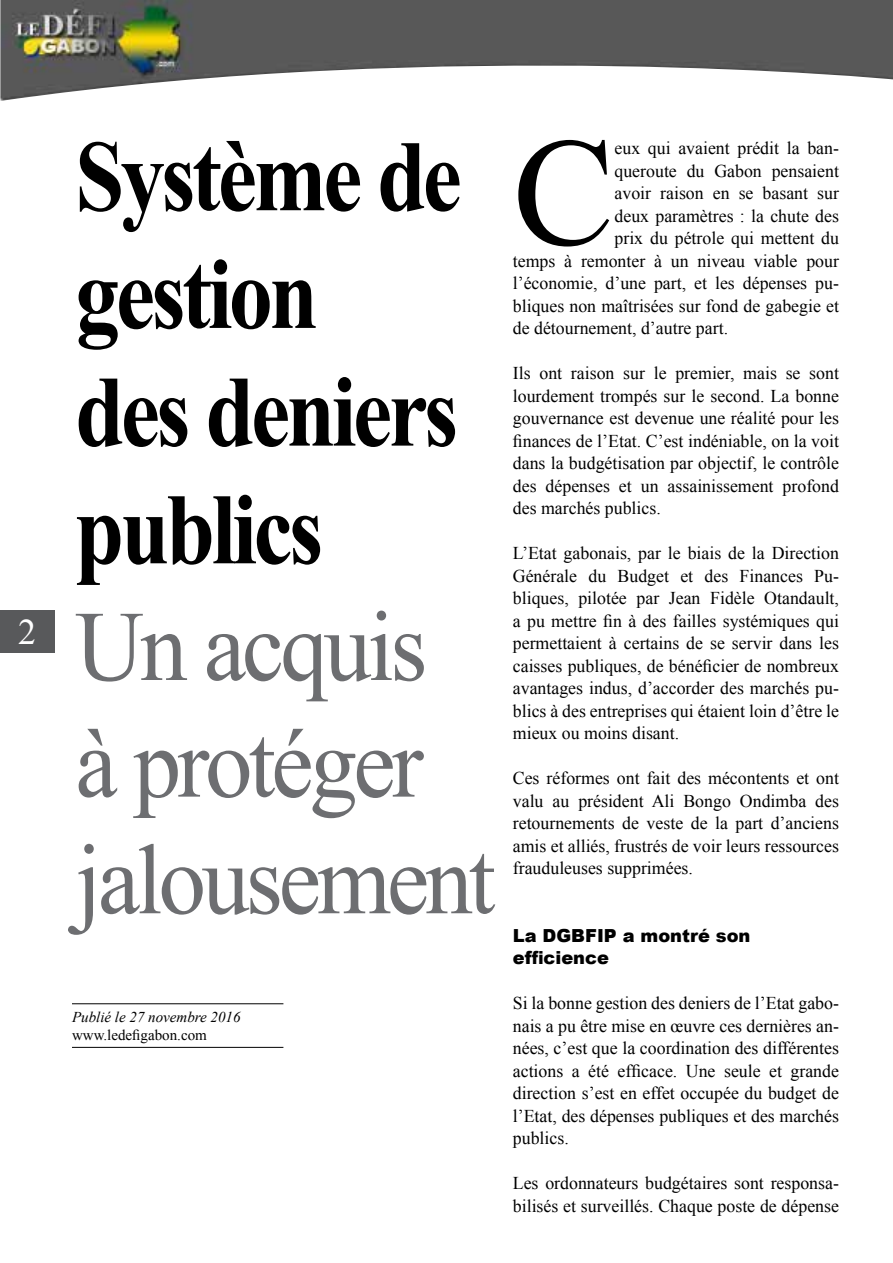
<style>
.page{position:relative;width:893px;height:1263px;background:#fff}
.page>*{position:absolute;margin:0;border:0;box-sizing:border-box;transform-origin:0 0}
.t1{font:153.9px "Times New Roman";color:#000}
.t2{font:700 101.25px/117.6px "Times New Roman";letter-spacing:-.04em;color:#000;scale:.87 1}
.t3{font:99.9px/116.6px "Times New Roman";letter-spacing:-.04em;color:#6d6e71;scale:.95 1}
.t4{font:36px "Times New Roman";color:#fff}
.t5{font:18px/22.5px "Times New Roman";color:#000;text-align:justify}
.t6{font:900 18px/22.5px "Arial";color:#000}
.t7{font:italic 15px "Times New Roman";color:#000}
.t8{font:15px "Times New Roman";color:#000}
</style>
<div class="page">
<div style="left:0;top:610px;width:54px;height:43px;background:#58595b"></div>
<img style="left:0;top:0;width:893px;height:101px">
<hr style="left:72px;top:1047px;width:211px;height:1px;background:#000">
<hr style="left:72px;top:1003px;width:211px;height:1px;background:#000">
<h3 class="t4" style="left:18px;top:606px;width:19px">2</h3>
<h2 class="t2" style="left:75px;top:115px;width:446px">Système de gestion<br>des deniers publics</h2>
<h3 class="t3" style="left:75px;top:585px;width:443px">Un acquis<br>à protéger jalousement</h3>
<p class="t7" style="left:72px;top:1007px;width:170px">Publié le 27 novembre 2016</p>
<p class="t8" style="left:72px;top:1025px;width:136px">www.ledefigabon.com</p>
<h1 class="t1" style="left:513px;top:84px;width:103px">C</h1>
<p class="t5" style="left:614px;top:136px;width:226px">eux qui avaient prédit la ban-</p>
<p class="t5" style="left:614px;top:159px;width:226px">queroute du Gabon pensaient</p>
<p class="t5" style="left:614px;top:181px;width:226px">avoir raison en se basant sur</p>
<p class="t5" style="left:614px;top:204px;width:226px">deux paramètres : la chute des</p>
<p class="t5" style="left:614px;top:226px;width:226px">prix du pétrole qui mettent du</p>
<p class="t5" style="left:513px;top:249px;width:328px">temps à remonter à un niveau viable pour</p>
<p class="t5" style="left:513px;top:271px;width:328px">l’économie, d’une part, et les dépenses pu-</p>
<p class="t5" style="left:513px;top:294px;width:328px">bliques non maîtrisées sur fond de gabegie et</p>
<p class="t5" style="left:513px;top:316px;width:217px">de détournement, d’autre part.</p>
<p class="t5" style="left:513px;top:361px;width:328px">Ils ont raison sur le premier, mais se sont lourdement trompés sur le second. La bonne gouvernance est devenue une réalité pour les finances de l’Etat. C’est indéniable, on la voit dans la budgétisation par objectif, le contrôle des dépenses et un assainissement profond des marchés publics.</p>
<p class="t5" style="left:513px;top:541px;width:328px">L’Etat gabonais, par le biais de la Direction Générale du Budget et des Finances Pu&shy;bliques, pilotée par Jean Fidèle Otandault, a pu mettre fin à des failles systémiques qui permettaient à certains de se servir dans les caisses publiques, de bénéficier de nombreux avantages indus, d’accorder des marchés pu&shy;blics à des entreprises qui étaient loin d’être le mieux ou moins disant.</p>
<p class="t5" style="left:513px;top:766px;width:328px">Ces réformes ont fait des mécontents et ont valu au président Ali Bongo Ondimba des retournements de veste de la part d’anciens amis et alliés, frustrés de voir leurs ressources frauduleuses supprimées.</p>
<p class="t6" style="left:513px;top:923px;width:239px">La DGBFIP a montré son efficience</p>
<p class="t5" style="left:513px;top:991px;width:328px">Si la bonne gestion des deniers de l’Etat gabo&shy;nais a pu être mise en œuvre ces dernières an&shy;nées, c’est que la coordination des différentes actions a été efficace. Une seule et grande direction s’est en effet occupée du budget de l’Etat, des dépenses publiques et des marchés publics.</p>
<p class="t5" style="left:513px;top:1171px;width:328px">Les ordonnateurs budgétaires sont responsa&shy;bilisés et surveillés. Chaque poste de dépense</p>
</div>
